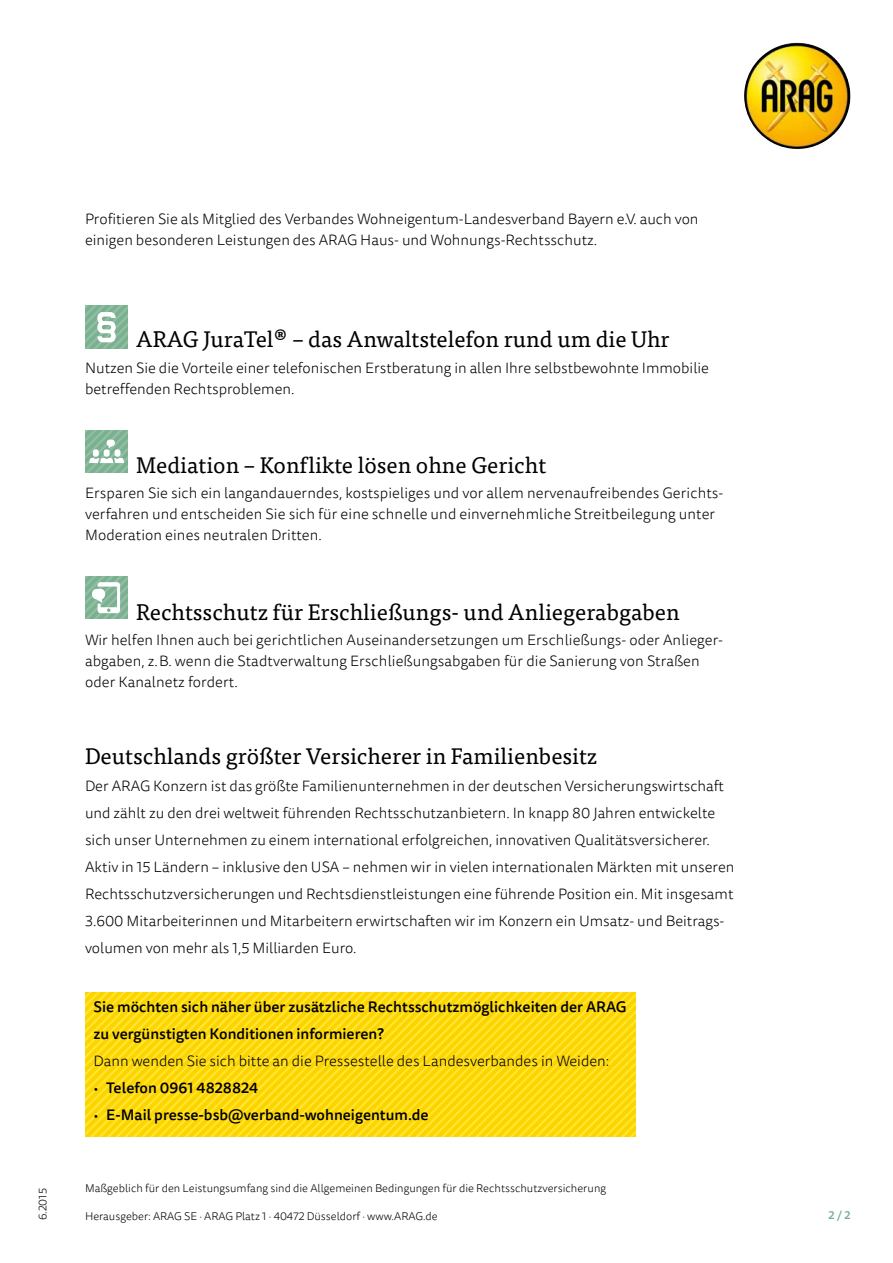
<style>
.page{position:relative;width:893px;height:1263px;background:#fff}
.page>*{position:absolute;margin:0;border:0;box-sizing:border-box;transform-origin:0 0}
.Subline_15_18{font:22.5px "Tisa OT";color:#000}
.Copy_1_10_18_Aufzähl{font:300 15px/21px "Tisa Sans OT";color:#000}
.Copy_1_10_18_Aufzähl-2{font:500 15px/27px "Tisa Sans OT";color:#000}
.Copy_10_14_Broschüre{font:300 15px "Tisa Sans OT";color:#000}
.Copy_10_14_Broschüre-2{font:500 15px "Tisa Sans OT";color:#000}
.Marginaltexte_Massge{font:300 11.25px "Tisa Sans OT";color:#000}
.t1{font:500 11.25px "Tisa Sans OT";color:#77ac8d}
.s1{font-weight:500}
.s2{font-weight:300}
</style>
<div class="page">
<img style="left:744px;top:43px;width:53px;height:48px">
<img style="left:85px;top:430px;width:43px;height:43px">
<svg style="left:89px;top:440px;width:35px;height:23px"></svg>
<img style="left:85px;top:306px;width:43px;height:42px">
<svg style="left:97px;top:312px;width:19px;height:30px"></svg>
<img style="left:85px;top:576px;width:43px;height:43px">
<svg style="left:92px;top:582px;width:28px;height:31px"></svg>
<img style="left:85px;top:993px;width:551px;height:143px">
<p class="Marginaltexte_Massge" style="left:36px;top:1220px;width:34px;rotate:-90deg">6.2015</p>
<p class="Copy_1_10_18_Aufzähl" style="left:85px;top:209px;width:615px">Profitieren Sie als Mitglied des Verbandes Wohneigentum-Landesverband Bayern e.V. auch von einigen besonderen Leistungen des ARAG Haus- und Wohnungs-Rechtsschutz.</p>
<p class="Subline_15_18" style="left:136px;top:326px;width:535px">ARAG JuraTel<span class="s1">®</span> – das Anwaltstelefon rund um die Uhr</p>
<p class="Copy_1_10_18_Aufzähl" style="left:85px;top:358px;width:625px">Nutzen Sie die Vorteile einer telefonischen Erstberatung in allen Ihre selbstbewohnte Immobilie betreffenden Rechtsproblemen.</p>
<p class="Subline_15_18" style="left:136px;top:452px;width:412px">Mediation – Konflikte lösen ohne Gericht</p>
<p class="Copy_1_10_18_Aufzähl" style="left:85px;top:484px;width:640px">Ersparen Sie sich ein langandauerndes, kostspieliges und vor allem nervenaufreibendes Gerichts&shy;verfahren und entscheiden Sie sich für eine schnelle und einvernehmliche Streitbeilegung unter<br>Moderation eines neutralen Dritten.</p>
<p class="Subline_15_18" style="left:136px;top:599px;width:545px">Rechtsschutz für Erschließungs- und Anliegerabgaben</p>
<p class="Copy_1_10_18_Aufzähl" style="left:85px;top:630px;width:639px">Wir helfen Ihnen auch bei gerichtlichen Auseinandersetzungen um Erschließungs- oder Anlieger&shy;abgaben, z.B. wenn die Stadtverwaltung Erschließungsabgaben für die Sanierung von Straßen oder Kanalnetz fordert.</p>
<p class="Subline_15_18" style="left:85px;top:742px;width:514px">Deutschlands größter Versicherer in Familienbesitz</p>
<p class="Copy_1_10_18_Aufzähl" style="left:85px;top:773px;width:651px;line-height:27px">Der ARAG Konzern ist das größte Familienunternehmen in der deutschen Versicherungswirtschaft und zählt zu den drei weltweit führenden Rechtsschutzanbietern. In knapp 80 Jahren entwickelte sich unser Unternehmen zu einem international erfolgreichen, innovativen Qualitätsversicherer.<br>Aktiv in 15 Ländern – inklusive den USA – nehmen wir in vielen internationalen Märkten mit unseren Rechtsschutzversicherungen und Rechtsdienstleistungen eine führende Position ein. Mit insgesamt 3.600 Mitarbeiterinnen und Mitarbeitern erwirtschaften wir im Konzern ein Umsatz- und Beitrags&shy;volumen von mehr als 1,5 Milliarden Euro.</p>
<p class="Copy_1_10_18_Aufzähl-2" style="left:94px;top:994px;width:535px">Sie möchten sich näher über zusätzliche Rechtsschutzmöglichkeiten der ARAG zu vergünstigten Konditionen informieren?</p>
<p class="Copy_10_14_Broschüre" style="left:94px;top:1052px;width:517px">Dann wenden Sie sich bitte an die Pressestelle des Landesverbandes in Weiden:</p>
<p class="Copy_10_14_Broschüre-2" style="left:94px;top:1079px;width:166px"><span class="s2">•</span> Telefon 0961 4828824</p>
<p class="Copy_10_14_Broschüre-2" style="left:94px;top:1106px;width:336px"><span class="s2">•</span> E-Mail presse-bsb@verband-wohneigentum.de</p>
<p class="Marginaltexte_Massge" style="left:85px;top:1181px;width:523px">Maßgeblich für den Leistungsumfang sind die Allgemeinen Bedingungen für die Rechtsschutzversicherung</p>
<p class="Marginaltexte_Massge" style="left:85px;top:1210px;width:354px">Herausgeber: ARAG SE · ARAG Platz 1 · 40472 Düsseldorf · www.ARAG.de</p>
<p class="t1" style="left:829px;top:1208px;width:23px">2 / 2</p>
</div>
